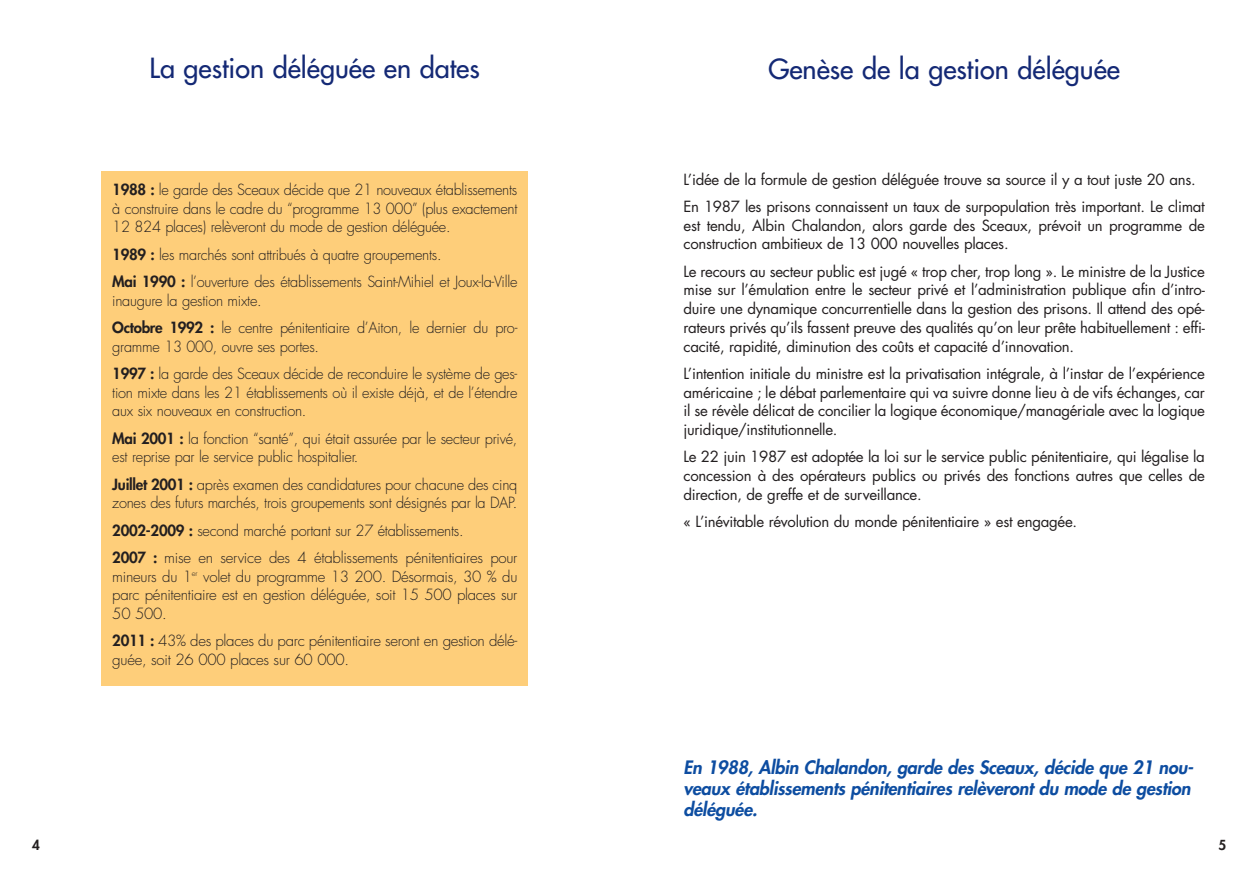
<style>
.page{position:relative;width:1259px;height:893px;background:#fff}
.page>*{position:absolute;margin:0;border:0;box-sizing:border-box;transform-origin:0 0}
.t1{font:27px "Futura";color:#142975}
.t2{font:italic 800 18px/21px "Futura";letter-spacing:-.01em;color:#0d4da1}
.t3{font:15px/18.8px "Futura";letter-spacing:-.02em;color:#231f20;text-align:justify}
.t4{font:300 15px/18.8px "Futura";letter-spacing:-.02em;color:#231f20}
.t5{font:800 13.5px "Futura";color:#231f20}
.s1{font-weight:800}
</style>
<div class="page">
<div style="left:102px;top:172px;width:426px;height:514px;background:#fece7a"></div>
<h1 class="t1" style="left:150px;top:55px;width:332px">La gestion déléguée en dates</h1>
<h1 class="t1" style="left:768px;top:56px;width:353px">Genèse de la gestion déléguée</h1>
<p class="t4" style="left:112px;top:181px;width:406px;text-align:justify"><span class="s1">1988 :</span> le garde des Sceaux décide que 21 nouveaux établissements à construire dans le cadre du “programme 13 000” (plus exactement 12 824 places) relèveront du mode de gestion déléguée.</p>
<p class="t4" style="left:112px;top:242px;width:406px;line-height:27.3px"><span class="s1">1989 :</span> les marchés sont attribués à quatre groupements.<br><span class="s1">Mai 1990 :</span> l’ouverture des établissements Saint-Mihiel et Joux-la-Ville</p>
<p class="t4" style="left:112px;top:288px;width:406px;line-height:27.3px">inaugure la gestion mixte.<br><span class="s1">Octobre 1992 :</span> le centre pénitentiaire d’Aiton, le dernier du pro-</p>
<p class="t4" style="left:112px;top:334px;width:406px;line-height:27.3px">gramme 13 000, ouvre ses portes.<br><span class="s1">1997 :</span> la garde des Sceaux décide de reconduire le système de ges-</p>
<p class="t4" style="left:112px;top:384px;width:407px">tion mixte dans les 21 établissements où il existe déjà, et de l’étendre aux six nouveaux en construction.</p>
<p class="t4" style="left:112px;top:430px;width:406px"><span class="s1">Mai 2001 :</span> la fonction “santé”, qui était assurée par le secteur privé, est reprise par le service public hospitalier.</p>
<p class="t4" style="left:112px;top:476px;width:406px"><span class="s1">Juillet 2001 :</span> après examen des candidatures pour chacune des cinq zones des futurs marchés, trois groupements sont désignés par la DAP.</p>
<p class="t4" style="left:112px;top:518px;width:406px;line-height:27.3px"><span class="s1">2002-2009 :</span> second marché portant sur 27 établissements.<br><span class="s1">2007 :</span> mise en service des 4 établissements pénitentiaires pour</p>
<p class="t4" style="left:112px;top:568px;width:406px;text-align:justify">mineurs du 1<sup>er</sup> volet du programme 13 200. Désormais, 30 % du parc pénitentiaire est en gestion déléguée, soit 15 500 places sur 50 500.</p>
<p class="t4" style="left:112px;top:633px;width:407px"><span class="s1">2011 :</span> 43% des places du parc pénitentiaire seront en gestion délé&shy;guée, soit 26 000 places sur 60 000.</p>
<p class="t3" style="left:683px;top:167px;width:523px;line-height:27.3px">L’idée de la formule de gestion déléguée trouve sa source il y a tout juste 20 ans.<br>En 1987 les prisons connaissent un taux de surpopulation très important. Le climat</p>
<p class="t3" style="left:683px;top:217px;width:523px">est tendu, Albin Chalandon, alors garde des Sceaux, prévoit un programme de construction ambitieux de 13 000 nouvelles places.</p>
<p class="t3" style="left:683px;top:263px;width:523px">Le recours au secteur public est jugé « trop cher, trop long ». Le ministre de la Justice mise sur l’émulation entre le secteur privé et l’administration publique afin d’intro&shy;duire une dynamique concurrentielle dans la gestion des prisons. Il attend des opé&shy;rateurs privés qu’ils fassent preuve des qualités qu’on leur prête habituellement : effi&shy;cacité, rapidité, diminution des coûts et capacité d’innovation.</p>
<p class="t3" style="left:683px;top:365px;width:523px">L’intention initiale du ministre est la privatisation intégrale, à l’instar de l’expérience américaine ; le débat parlementaire qui va suivre donne lieu à de vifs échanges, car il se révèle délicat de concilier la logique économique/managériale avec la logique juridique/institutionnelle.</p>
<p class="t3" style="left:683px;top:449px;width:523px">Le 22 juin 1987 est adoptée la loi sur le service public pénitentiaire, qui légalise la concession à des opérateurs publics ou privés des fonctions autres que celles de direction, de greffe et de surveillance.</p>
<p class="t3" style="left:683px;top:513px;width:395px">« L’inévitable révolution du monde pénitentiaire » est engagée.</p>
<p class="t2" style="left:683px;top:758px;width:511px">En 1988, Albin Chalandon, garde des Sceaux, décide que 21 nou&shy;veaux établissements pénitentiaires relèveront du mode de gestion déléguée.</p>
<p class="t5" style="left:32px;top:839px;width:9px">4</p>
<p class="t5" style="left:1218px;top:839px;width:9px">5</p>
</div>
